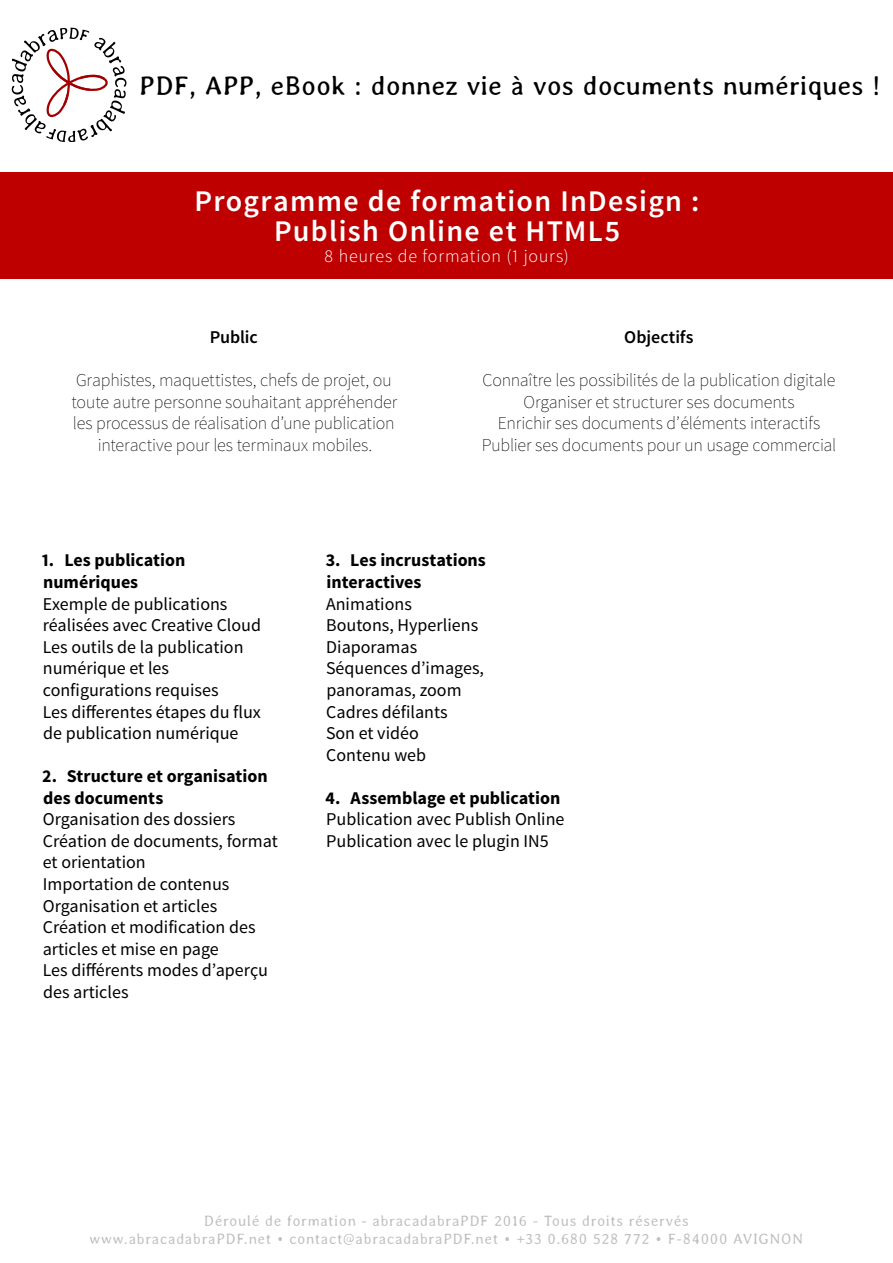
<style>
.page{position:relative;width:893px;height:1263px;background:#fff}
.page>*{position:absolute;margin:0;border:0;box-sizing:border-box;transform-origin:0 0}
.t1{font:600 30px/30px "Source Sans Pro";letter-spacing:.045em;color:#fff;text-align:center}
.t2{font:27px "Averia";color:#000}
.t3{font:18px/21.6px "Source Sans Pro";color:#000}
.t4{font:200 18px/21.6px "Source Sans Pro";letter-spacing:-.01em;color:#000;text-align:center}
.t5{font:700 18px/21.6px "Source Sans Pro";color:#000}
.t6{font:300 18px "Source Sans Pro";letter-spacing:.04em;color:#fff}
.t7{font:600 18px "Source Sans Pro";letter-spacing:-.005em;color:#000}
.t8{font:300 15px/18px "Averia";letter-spacing:.04em;color:#bfbfbf;text-align:center}
</style>
<div class="page">
<svg style="left:12px;top:28px;width:114px;height:114px"></svg>
<div style="left:0;top:172px;width:893px;height:107px;background:#be0000"></div>
<h2 class="t2" style="left:139px;top:71px;width:743px">PDF, APP, eBook : donnez vie à vos documents numériques !</h2>
<h1 class="t1" style="left:195px;top:187px;width:506px">Programme de formation InDesign :<br>Publish Online et HTML5</h1>
<p class="t6" style="left:324px;top:246px;width:246px">8 heures de formation (1 jours)</p>
<p class="t7" style="left:210px;top:326px;width:50px">Public</p>
<p class="t4" style="left:71px;top:369px;width:327px">Graphistes, maquettistes, chefs de projet, ou toute autre personne souhaitant appréhender les processus de réalisation d’une publication interactive pour les terminaux mobiles.</p>
<p class="t7" style="left:624px;top:326px;width:71px">Objectifs</p>
<p class="t4" style="left:482px;top:369px;width:356px">Connaître les possibilités de la publication digitale Organiser et structurer ses documents<br>Enrichir ses documents d’éléments interactifs Publier ses documents pour un usage commercial</p>
<p class="t5" style="left:42px;top:550px;width:145px">1. Les publication numériques</p>
<p class="t3" style="left:43px;top:593px;width:220px">Exemple de publications réalisées avec Creative Cloud<br>Les outils de la publication numérique et les configurations requises<br>Les differentes étapes du flux de publication numérique</p>
<p class="t5" style="left:42px;top:766px;width:227px">2. Structure et organisation des documents</p>
<p class="t3" style="left:43px;top:809px;width:237px">Organisation des dossiers<br>Création de documents, format et orientation<br>Importation de contenus<br>Organisation et articles<br>Création et modification des articles et mise en page<br>Les différents modes d’aperçu des articles</p>
<p class="t5" style="left:326px;top:550px;width:162px">3. Les incrustations interactives</p>
<p class="t3" style="left:326px;top:593px;width:159px">Animations<br>Boutons, Hyperliens<br>Diaporamas<br>Séquences d’images, panoramas, zoom<br>Cadres défilants<br>Son et vidéo<br>Contenu web</p>
<p class="t5" style="left:325px;top:787px;width:237px">4. Assemblage et publication</p>
<p class="t3" style="left:326px;top:809px;width:240px">Publication avec Publish Online<br>Publication avec le plugin IN5</p>
<p class="t8" style="left:90px;top:1211px;width:715px">Déroulé de formation - abracadabraPDF 2016 - Tous droits réservés<br>www.abracadabraPDF.net • contact@abracadabraPDF.net • +33 0.680 528 772 • F-84000 AVIGNON</p>
</div>
